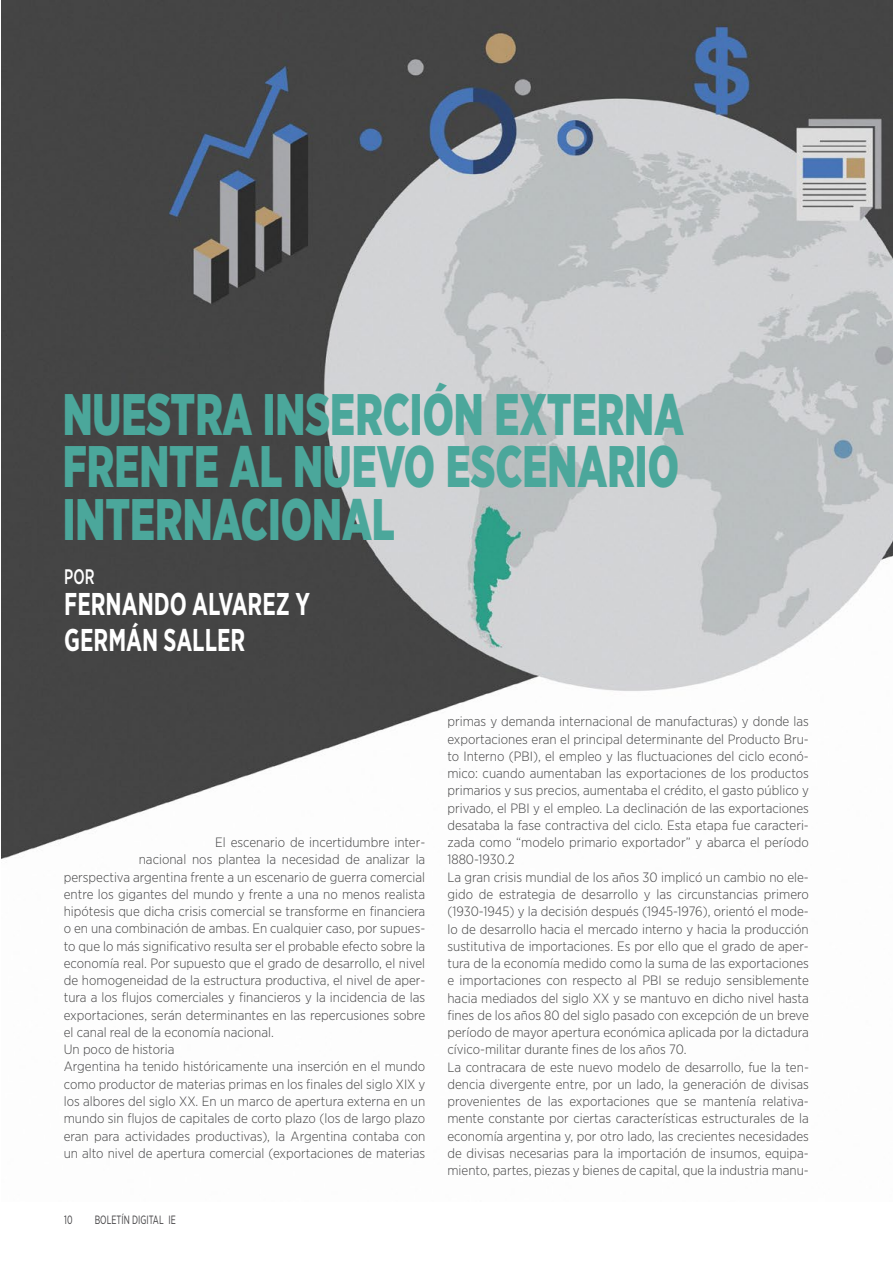
<style>
.page{position:relative;width:893px;height:1263px;background:#fff}
.page>*{position:absolute;margin:0;border:0;box-sizing:border-box;transform-origin:0 0}
.t1{font:900 58.5px/52.5px "Gotham Narrow";color:#4ba79b;text-align:justify;scale:.75 1}
.t2{font:700 31.5px/36px "Gotham Narrow";color:#fff;scale:.75 1}
.t3{font:500 21px "Gotham Narrow";color:#fff;scale:.75 1}
.t4{font:300 13.5px/17.2px "Gotham Narrow";color:#424243}
.t5{font:12px "Gotham Narrow";color:#414042;scale:.75 1}
</style>
<div class="page">
<img style="left:2px;top:0;width:891px;height:859px">
<h1 class="t1" style="left:63px;top:387px;width:830px">NUESTRA INSERCIÓN EXTERNA FRENTE AL NUEVO ESCENARIO INTERNACIONAL</h1>
<h3 class="t3" style="left:64px;top:563px;width:42px">POR</h3>
<h2 class="t2" style="left:64px;top:586px;width:329px">FERNANDO ALVAREZ Y<br>GERMÁN SALLER</h2>
<p class="t4" style="left:215px;top:833px;width:212px">El escenario de incertidumbre inter-</p>
<p class="t4" style="left:139px;top:851px;width:288px">nacional nos plantea la necesidad de analizar la</p>
<p class="t4" style="left:64px;top:868px;width:363px">perspectiva argentina frente a un escenario de guerra comercial</p>
<p class="t4" style="left:64px;top:885px;width:363px">entre los gigantes del mundo y frente a una no menos realista</p>
<p class="t4" style="left:64px;top:902px;width:363px">hipótesis que dicha crisis comercial se transforme en financiera</p>
<p class="t4" style="left:64px;top:920px;width:363px">o en una combinación de ambas. En cualquier caso, por supues-</p>
<p class="t4" style="left:64px;top:937px;width:363px">to que lo más significativo resulta ser el probable efecto sobre la</p>
<p class="t4" style="left:64px;top:954px;width:363px">economía real. Por supuesto que el grado de desarrollo, el nivel</p>
<p class="t4" style="left:64px;top:971px;width:363px">de homogeneidad de la estructura productiva, el nivel de aper-</p>
<p class="t4" style="left:64px;top:989px;width:363px">tura a los flujos comerciales y financieros y la incidencia de las</p>
<p class="t4" style="left:64px;top:1006px;width:363px">exportaciones, serán determinantes en las repercusiones sobre</p>
<p class="t4" style="left:64px;top:1023px;width:212px">el canal real de la economía nacional.</p>
<p class="t4" style="left:64px;top:1040px;width:112px">Un poco de historia</p>
<p class="t4" style="left:64px;top:1058px;width:363px">Argentina ha tenido históricamente una inserción en el mundo</p>
<p class="t4" style="left:64px;top:1075px;width:363px">como productor de materias primas en los finales del siglo XIX y</p>
<p class="t4" style="left:64px;top:1092px;width:363px">los albores del siglo XX. En un marco de apertura externa en un</p>
<p class="t4" style="left:64px;top:1109px;width:363px">mundo sin flujos de capitales de corto plazo (los de largo plazo</p>
<p class="t4" style="left:64px;top:1127px;width:363px">eran para actividades productivas), la Argentina contaba con</p>
<p class="t4" style="left:64px;top:1144px;width:363px">un alto nivel de apertura comercial (exportaciones de materias</p>
<p class="t5" style="left:64px;top:1212px;width:13px">10</p>
<p class="t5" style="left:95px;top:1212px;width:110px">BOLETÍN DIGITAL IE</p>
<p class="t4" style="left:447px;top:713px;width:363px">primas y demanda internacional de manufacturas) y donde las exportaciones eran el principal determinante del Producto Bru&shy;to Interno (PBI), el empleo y las fluctuaciones del ciclo econó&shy;mico: cuando aumentaban las exportaciones de los productos primarios y sus precios, aumentaba el crédito, el gasto público y privado, el PBI y el empleo. La declinación de las exportaciones desataba la fase contractiva del ciclo. Esta etapa fue caracteri&shy;zada como “modelo primario exportador” y abarca el período 1880-1930.2<br>La gran crisis mundial de los años 30 implicó un cambio no ele&shy;gido de estrategia de desarrollo y las circunstancias primero (1930-1945) y la decisión después (1945-1976), orientó el mode&shy;lo de desarrollo hacia el mercado interno y hacia la producción sustitutiva de importaciones. Es por ello que el grado de aper&shy;tura de la economía medido como la suma de las exportaciones e importaciones con respecto al PBI se redujo sensiblemente hacia mediados del siglo XX y se mantuvo en dicho nivel hasta fines de los años 80 del siglo pasado con excepción de un breve período de mayor apertura económica aplicada por la dictadura cívico-militar durante fines de los años 70.<br>La contracara de este nuevo modelo de desarrollo, fue la ten&shy;dencia divergente entre, por un lado, la generación de divisas provenientes de las exportaciones que se mantenía relativa&shy;mente constante por ciertas características estructurales de la economía argentina y, por otro lado, las crecientes necesidades de divisas necesarias para la importación de insumos, equipa&shy;miento, partes, piezas y bienes de capital, que la industria manu-</p>
</div>
